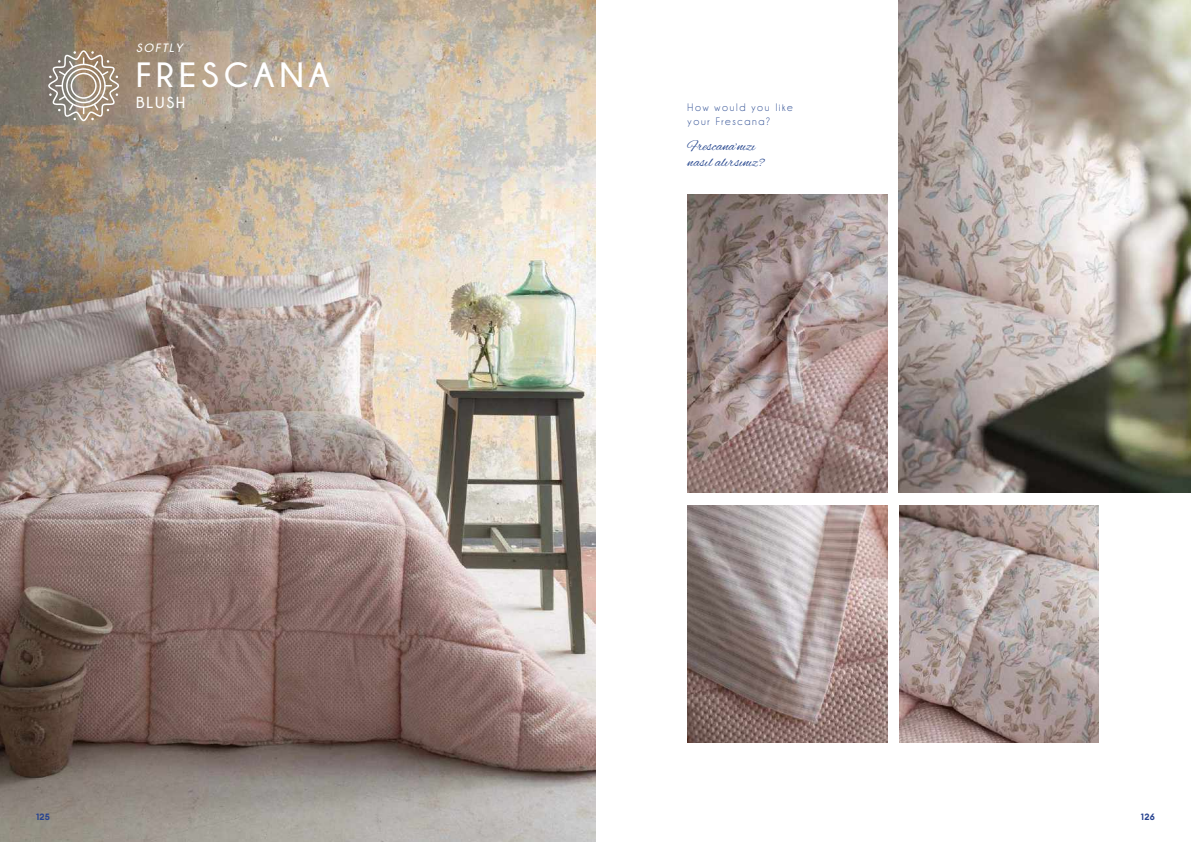
<style>
.page{position:relative;width:1191px;height:842px;background:#fff}
.page>*{position:absolute;margin:0;border:0;box-sizing:border-box;transform-origin:0 0}
.t1{font:700 35px "Champagne&Limousines";letter-spacing:.15em;color:#fff}
.t2{font:700 16px "Champagne&Limousines";letter-spacing:.12em;color:#fff}
.t3{font:15px/16px "Alex Brush";color:#23448d}
.t4{font:italic 700 12px "Champagne&Limousines";letter-spacing:.15em;color:#fff}
.t5{font:11px/14px "Champagne&Limousines";letter-spacing:.15em;color:#23448d}
.t6{font:600 9px "Euclid Circular A";letter-spacing:.025em;color:#274390}
</style>
<div class="page">
<img style="left:0;top:0;width:595px;height:842px">
<svg style="left:48px;top:50px;width:71px;height:71px;background:#a79b8d"></svg>
<img style="left:687px;top:195px;width:200px;height:297px">
<img style="left:899px;top:505px;width:199px;height:238px">
<img style="left:687px;top:505px;width:200px;height:238px">
<img style="left:899px;top:0;width:292px;height:492px">
<p class="t4" style="left:136px;top:41px;width:48px">SOFTLY</p>
<h1 class="t1" style="left:136px;top:56px;width:195px">FRESCANA</h1>
<h2 class="t2" style="left:136px;top:94px;width:51px">BLUSH</h2>
<p class="t5" style="left:687px;top:100px;width:107px">How would you like your Frescana?</p>
<h3 class="t3" style="left:687px;top:139px;width:78px">Frescana’nızı nasıl alırsınız?</h3>
<p class="t6" style="left:36px;top:811px;width:16px">125</p>
<p class="t6" style="left:1141px;top:811px;width:16px">126</p>
</div>
